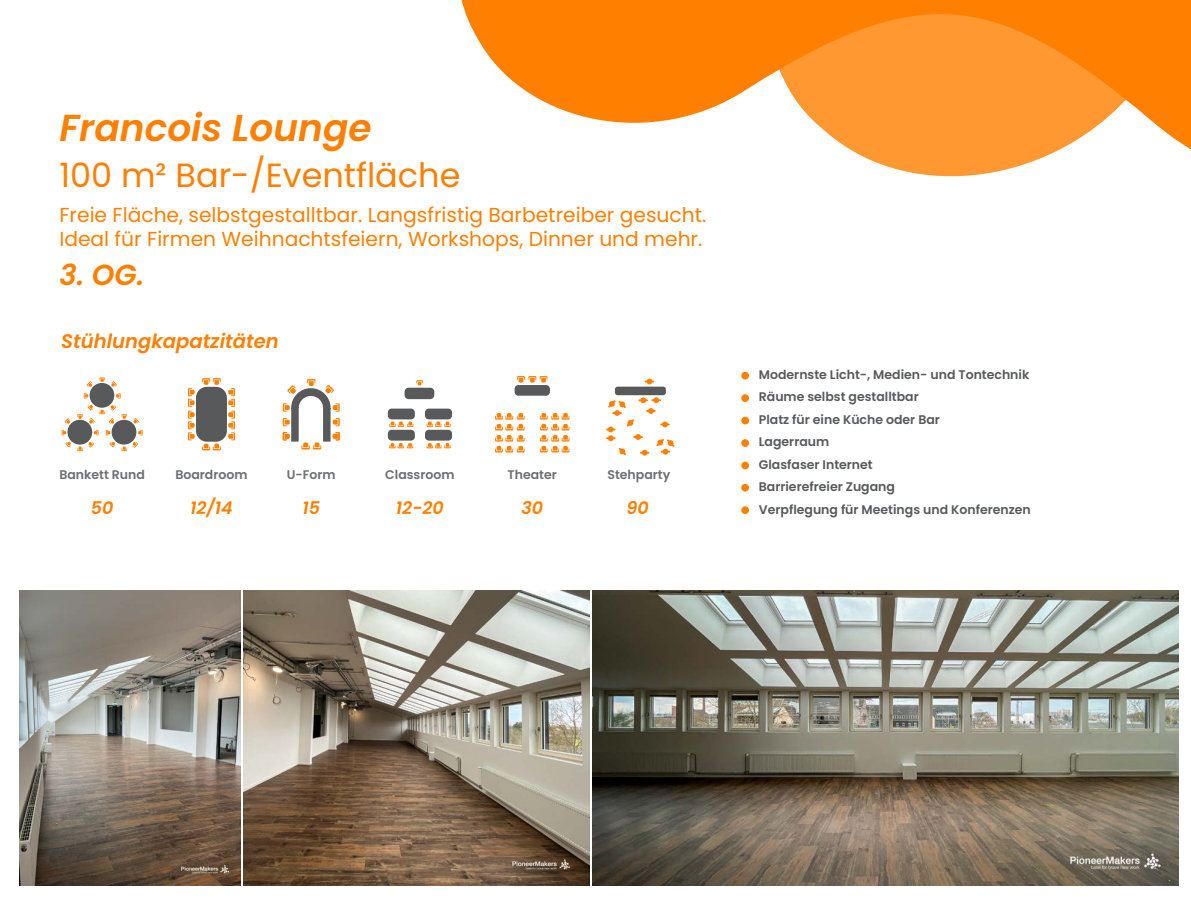
<style>
.page{position:relative;width:1191px;height:907px;background:#fff}
.page>*{position:absolute;margin:0;border:0;box-sizing:border-box;transform-origin:0 0}
.t1{font:italic 600 37.5px "Poppins";color:#ff7f00}
.t2{font:33.5px "Poppins";color:#ff7f00}
.t3{font:italic 600 28.88px "Poppins";color:#ff7f00}
.t4{font:20.25px/24.5px "Poppins";color:#ff7f00}
.t5{font:italic 600 19.62px "Poppins";color:#ff7f00}
.t6{font:italic 600 17.5px "Poppins";color:#ff8000}
.t7{font:600 12.5px/22.5px "Poppins";color:#58595b}
.t8{font:600 12.5px "Poppins";color:#6d6e71}
</style>
<div class="page">
<svg style="left:461px;top:0;width:498px;height:177px;fill:#ff8000"></svg>
<svg style="left:759px;top:0;width:431px;height:176px;fill:#ff9831"></svg>
<svg style="left:65px;top:418px;width:5px;height:6px"></svg>
<svg style="left:65px;top:441px;width:6px;height:6px"></svg>
<svg style="left:62px;top:430px;width:4px;height:5px"></svg>
<svg style="left:94px;top:430px;width:4px;height:5px"></svg>
<svg style="left:77px;top:442px;width:17px;height:9px"></svg>
<div style="left:67px;top:419px;width:25px;height:25px;background:#58595b;border-radius:50%"></div>
<svg style="left:109px;top:441px;width:6px;height:6px"></svg>
<svg style="left:133px;top:418px;width:6px;height:5px"></svg>
<svg style="left:106px;top:430px;width:4px;height:5px"></svg>
<svg style="left:138px;top:430px;width:5px;height:5px"></svg>
<svg style="left:121px;top:442px;width:17px;height:9px"></svg>
<div style="left:112px;top:419px;width:24px;height:25px;background:#58595b;border-radius:50%"></div>
<svg style="left:87px;top:381px;width:5px;height:6px"></svg>
<svg style="left:111px;top:381px;width:6px;height:5px"></svg>
<svg style="left:84px;top:393px;width:4px;height:5px"></svg>
<svg style="left:116px;top:393px;width:5px;height:5px"></svg>
<svg style="left:77px;top:405px;width:50px;height:19px"></svg>
<svg style="left:99px;top:377px;width:6px;height:5px"></svg>
<div style="left:89px;top:383px;width:25px;height:24px;background:#58595b;border-radius:50%"></div>
<svg style="left:517px;top:376px;width:30px;height:6px"></svg>
<svg style="left:495px;top:413px;width:29px;height:39px"></svg>
<svg style="left:539px;top:413px;width:30px;height:39px"></svg>
<div style="left:514px;top:385px;width:36px;height:10px;background:#58595b;border-radius:4px"></div>
<div style="left:196px;top:387px;width:31px;height:54px;background:#58595b;border-radius:11px"></div>
<svg style="left:188px;top:388px;width:7px;height:52px"></svg>
<svg style="left:228px;top:388px;width:7px;height:52px"></svg>
<svg style="left:202px;top:378px;width:19px;height:7px"></svg>
<svg style="left:202px;top:443px;width:19px;height:7px"></svg>
<svg style="left:283px;top:379px;width:56px;height:70px"></svg>
<div style="left:404px;top:387px;width:30px;height:12px;background:#58595b;border-radius:4px"></div>
<svg style="left:416px;top:380px;width:6px;height:5px"></svg>
<svg style="left:389px;top:421px;width:24px;height:6px"></svg>
<div style="left:388px;top:408px;width:27px;height:11px;background:#58595b;border-radius:4px"></div>
<svg style="left:389px;top:443px;width:24px;height:5px"></svg>
<div style="left:388px;top:429px;width:27px;height:11px;background:#58595b;border-radius:4px"></div>
<svg style="left:426px;top:421px;width:24px;height:6px"></svg>
<div style="left:425px;top:408px;width:27px;height:11px;background:#58595b;border-radius:4px"></div>
<svg style="left:426px;top:443px;width:24px;height:5px"></svg>
<div style="left:425px;top:429px;width:27px;height:11px;background:#58595b;border-radius:4px"></div>
<img style="left:592px;top:590px;width:585px;height:295px">
<img style="left:243px;top:590px;width:346px;height:295px">
<img style="left:19px;top:590px;width:221px;height:295px">
<div style="left:614px;top:386px;width:51px;height:9px;background:#58595b;border-radius:3px"></div>
<svg style="left:644px;top:378px;width:10px;height:6px"></svg>
<svg style="left:606px;top:397px;width:68px;height:58px"></svg>
<div style="left:741px;top:372px;width:7px;height:7px;background:#ff7f00;border-radius:50%"></div>
<div style="left:741px;top:394px;width:7px;height:8px;background:#ff7f00;border-radius:50%"></div>
<div style="left:741px;top:416px;width:7px;height:8px;background:#ff7f00;border-radius:50%"></div>
<div style="left:741px;top:439px;width:7px;height:8px;background:#ff7f00;border-radius:50%"></div>
<div style="left:741px;top:461px;width:7px;height:8px;background:#ff7f00;border-radius:50%"></div>
<div style="left:741px;top:483px;width:7px;height:8px;background:#ff7f00;border-radius:50%"></div>
<div style="left:741px;top:506px;width:7px;height:8px;background:#ff7f00;border-radius:50%"></div>
<h1 class="t1" style="left:59px;top:102px;width:314px">Francois Lounge</h1>
<h2 class="t2" style="left:59px;top:152px;width:402px">100 m² Bar-/Eventfläche</h2>
<h3 class="t4" style="left:59px;top:202px;width:648px">Freie Fläche, selbstgestalltbar. Langsfristig Barbetreiber gesucht.<br>Ideal für Firmen Weihnachtsfeiern, Workshops, Dinner und mehr.</h3>
<h3 class="t3" style="left:59px;top:254px;width:86px">3. OG.</h3>
<h3 class="t5" style="left:61px;top:327px;width:219px">Stühlungkapatzitäten</h3>
<p class="t8" style="left:59px;top:466px;width:87px">Bankett Rund</p>
<p class="t8" style="left:175px;top:466px;width:74px">Boardroom</p>
<p class="t8" style="left:287px;top:466px;width:50px">U-Form</p>
<p class="t8" style="left:385px;top:466px;width:71px">Classroom</p>
<p class="t8" style="left:507px;top:466px;width:51px">Theater</p>
<h3 class="t6" style="left:91px;top:495px;width:24px">50</h3>
<h3 class="t6" style="left:190px;top:495px;width:44px">12/14</h3>
<h3 class="t6" style="left:302px;top:495px;width:19px">15</h3>
<h3 class="t6" style="left:396px;top:495px;width:49px">12-20</h3>
<h3 class="t6" style="left:521px;top:495px;width:23px">30</h3>
<p class="t8" style="left:607px;top:466px;width:64px">Stehparty</p>
<h3 class="t6" style="left:626px;top:495px;width:24px">90</h3>
<p class="t7" style="left:758px;top:363px;width:273px">Modernste Licht-, Medien- und Tontechnik<br>Räume selbst gestalltbar<br>Platz für eine Küche oder Bar<br>Lagerraum<br>Glasfaser Internet<br>Barrierefreier Zugang<br>Verpflegung für Meetings und Konferenzen</p>
</div>
